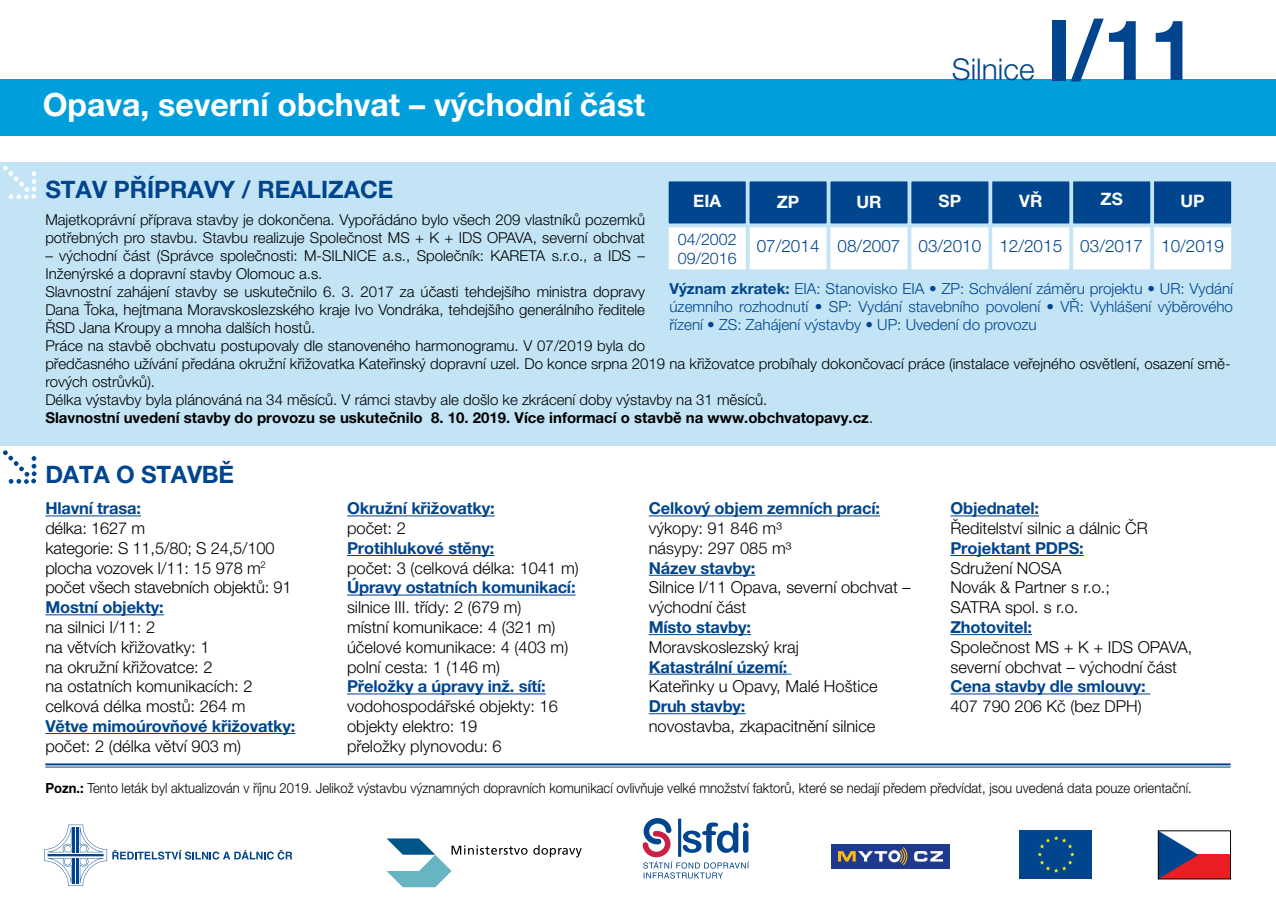
<style>
.page{position:relative;width:1276px;height:908px;background:#fff}
.page>*{position:absolute;margin:0;border:0;box-sizing:border-box;transform-origin:0 0}
.t1{font:700 84px "Helvetica Neue LT Pro";color:#00458d}
.t2{font:700 32px "Helvetica Neue LT Pro";color:#fff}
.t3{font:300 30px "Helvetica Neue LT Pro";color:#00458d}
.t4{font:700 24px "Helvetica Neue LT Pro";color:#00458d}
.t5{font:300 17.2px "Helvetica Neue LT Pro";color:#00458d}
.t6{font:700 17.2px "Helvetica Neue LT Pro";color:#fff}
.t7{font:300 16.4px/19.8px "Helvetica Neue LT Pro";color:#000}
.t8{font:700 16.4px "Helvetica Neue LT Pro";letter-spacing:-.01em;color:#00458d}
.t9{font:300 16px/19.2px "Helvetica Neue LT Pro";color:#00458d}
.t10{font:300 15.2px/18.2px "Helvetica Neue LT Pro";color:#00458d;text-align:justify}
.t11{font:300 15px/18px "Helvetica Neue LT Pro";color:#000}
.t12{font:300 14px "Helvetica Neue LT Pro";color:#000;scale:.93 1}
.s1{font-weight:700}
</style>
<div class="page">
<div style="left:0;top:162px;width:1276px;height:283px;background:#c2e4f5"></div>
<div style="left:1019px;top:830px;width:72px;height:48px;background:#00458d"></div>
<svg style="left:1037px;top:836px;width:37px;height:36px"></svg>
<div style="left:1158px;top:854px;width:72px;height:24px;background:#ed1d24"></div>
<svg style="left:1160px;top:832px;width:38px;height:44px"></svg>
<svg style="left:44px;top:824px;width:248px;height:61px"></svg>
<svg style="left:642px;top:818px;width:107px;height:60px"></svg>
<hr style="left:45px;top:763px;width:1185px;height:2px;background:#00458d">
<hr style="left:45px;top:766px;width:1185px;height:1px;background:#00458d">
<hr style="left:45px;top:515px;width:96px;height:1px;background:#00458d">
<hr style="left:45px;top:614px;width:119px;height:1px;background:#00458d">
<hr style="left:45px;top:732px;width:250px;height:1px;background:#00458d">
<hr style="left:347px;top:515px;width:148px;height:1px;background:#00458d">
<hr style="left:347px;top:555px;width:147px;height:1px;background:#00458d">
<hr style="left:347px;top:594px;width:228px;height:1px;background:#00458d">
<hr style="left:347px;top:693px;width:199px;height:1px;background:#00458d">
<hr style="left:649px;top:515px;width:231px;height:1px;background:#00458d">
<hr style="left:649px;top:574px;width:106px;height:1px;background:#00458d">
<hr style="left:649px;top:634px;width:102px;height:1px;background:#00458d">
<hr style="left:649px;top:673px;width:138px;height:1px;background:#00458d">
<hr style="left:649px;top:713px;width:96px;height:1px;background:#00458d">
<hr style="left:950px;top:515px;width:89px;height:1px;background:#00458d">
<hr style="left:950px;top:555px;width:133px;height:1px;background:#00458d">
<hr style="left:950px;top:634px;width:82px;height:1px;background:#00458d">
<hr style="left:950px;top:693px;width:200px;height:1px;background:#00458d">
<svg style="left:3px;top:165px;width:34px;height:34px"></svg>
<div style="left:1153px;top:180px;width:79px;height:44px;background:#00458d"></div>
<div style="left:1152px;top:179px;width:81px;height:46px;border:2px solid #c2e4f5"></div>
<div style="left:991px;top:180px;width:79px;height:44px;background:#00458d"></div>
<div style="left:990px;top:179px;width:81px;height:46px;border:2px solid #c2e4f5"></div>
<div style="left:829px;top:180px;width:79px;height:44px;background:#00458d"></div>
<div style="left:828px;top:179px;width:81px;height:46px;border:2px solid #c2e4f5"></div>
<div style="left:1072px;top:180px;width:79px;height:44px;background:#00458d"></div>
<div style="left:1071px;top:179px;width:81px;height:46px;border:2px solid #c2e4f5"></div>
<div style="left:910px;top:180px;width:79px;height:44px;background:#00458d"></div>
<div style="left:909px;top:179px;width:81px;height:46px;border:2px solid #c2e4f5"></div>
<div style="left:748px;top:180px;width:79px;height:44px;background:#00458d"></div>
<div style="left:747px;top:179px;width:81px;height:46px;border:2px solid #c2e4f5"></div>
<div style="left:668px;top:180px;width:78px;height:44px;background:#00458d"></div>
<div style="left:667px;top:179px;width:80px;height:46px;border:2px solid #c2e4f5"></div>
<div style="left:1153px;top:226px;width:79px;height:44px;background:#fff"></div>
<div style="left:1152px;top:225px;width:81px;height:46px;border:2px solid #c2e4f5"></div>
<div style="left:991px;top:226px;width:79px;height:44px;background:#fff"></div>
<div style="left:990px;top:225px;width:81px;height:46px;border:2px solid #c2e4f5"></div>
<div style="left:829px;top:226px;width:79px;height:44px;background:#fff"></div>
<div style="left:828px;top:225px;width:81px;height:46px;border:2px solid #c2e4f5"></div>
<div style="left:1072px;top:226px;width:79px;height:44px;background:#fff"></div>
<div style="left:1071px;top:225px;width:81px;height:46px;border:2px solid #c2e4f5"></div>
<div style="left:910px;top:226px;width:79px;height:44px;background:#fff"></div>
<div style="left:909px;top:225px;width:81px;height:46px;border:2px solid #c2e4f5"></div>
<div style="left:748px;top:226px;width:79px;height:44px;background:#fff"></div>
<div style="left:747px;top:225px;width:81px;height:46px;border:2px solid #c2e4f5"></div>
<div style="left:668px;top:226px;width:79px;height:44px;background:#fff"></div>
<div style="left:667px;top:225px;width:81px;height:46px;border:2px solid #c2e4f5"></div>
<svg style="left:3px;top:450px;width:34px;height:33px"></svg>
<svg style="left:386px;top:838px;width:141px;height:48px"></svg>
<svg style="left:533px;top:845px;width:49px;height:12px"></svg>
<div style="left:831px;top:843px;width:119px;height:24px;background:#1e398d"></div>
<svg style="left:838px;top:847px;width:69px;height:18px"></svg>
<svg style="left:914px;top:851px;width:29px;height:10px"></svg>
<div style="left:0;top:79px;width:1276px;height:57px;background:#009fdb"></div>
<h2 class="t2" style="left:43px;top:85px;width:604px">Opava, severní obchvat – východní část</h2>
<h3 class="t3" style="left:951px;top:51px;width:84px">Silnice</h3>
<h1 class="t1" style="left:1046px;top:-2px;width:151px">I/11</h1>
<h3 class="t4" style="left:45px;top:175px;width:350px">STAV PŘÍPRAVY / REALIZACE</h3>
<p class="t6" style="left:693px;top:190px;width:29px">EIA</p>
<p class="t6" style="left:777px;top:191px;width:24px">ZP</p>
<p class="t6" style="left:856px;top:191px;width:27px">UR</p>
<p class="t6" style="left:938px;top:190px;width:24px">SP</p>
<p class="t6" style="left:1019px;top:190px;width:25px">VŘ</p>
<p class="t6" style="left:1100px;top:188px;width:24px">ZS</p>
<p class="t6" style="left:1180px;top:190px;width:26px">UP</p>
<p class="t5" style="left:756px;top:235px;width:469px">07/2014 08/2007 03/2010 12/2015 03/2017 10/2019</p>
<p class="t11" style="left:45px;top:210px;width:601px">Majetkoprávní příprava stavby je dokončena. Vypořádáno bylo všech 209 vlastníků pozemků potřebných pro stavbu. Stavbu realizuje Společnost MS + K + IDS OPAVA, severní obchvat</p>
<p class="t11" style="left:45px;top:246px;width:1186px">– východní část (Správce společnosti: M-SILNICE a.s., Společník: KARETA s.r.o., a IDS –<br>Inženýrské a dopravní stavby Olomouc a.s.<br>Slavnostní zahájení stavby se uskutečnilo 6. 3. 2017 za účasti tehdejšího ministra dopravy<br>Dana Ťoka, hejtmana Moravskoslezského kraje Ivo Vondráka, tehdejšího generálního ředitele<br>ŘSD Jana Kroupy a mnoha dalších hostů.<br>Práce na stavbě obchvatu postupovaly dle stanoveného harmonogramu. V 07/2019 byla do<br>předčasného užívání předána okružní křižovatka Kateřinský dopravní uzel. Do konce srpna 2019 na křižovatce probíhaly dokončovací práce (instalace veřejného osvětlení, osazení smě&shy;rových ostrůvků).<br>Délka výstavby byla plánováná na 34 měsíců. V rámci stavby ale došlo ke zkrácení doby výstavby na 31 měsíců.<br><span class="s1">Slavnostní uvedení stavby do provozu se uskutečnilo 8. 10. 2019. Více informací o stavbě na www.obchvatopavy.cz</span>.</p>
<p class="t9" style="left:678px;top:229px;width:60px">04/2002<br>09/2016</p>
<p class="t10" style="left:669px;top:279px;width:565px"><span class="s1">Význam zkratek:</span> EIA: Stanovisko EIA • ZP: Schválení záměru projektu • UR: Vydání územního rozhodnutí • SP: Vydání stavebního povolení • VŘ: Vyhlášení výběrového řízení • ZS: Zahájení výstavby • UP: Uvedení do provozu</p>
<h3 class="t4" style="left:45px;top:459px;width:190px">DATA O STAVBĚ</h3>
<p class="t8" style="left:45px;top:498px;width:97px">Hlavní trasa:</p>
<p class="t7" style="left:45px;top:517px;width:248px">délka: 1627 m<br>kategorie: S 11,5/80; S 24,5/100 plocha vozovek I/11: 15 978 m<sup>2 </sup>počet všech stavebních objektů: 91</p>
<p class="t8" style="left:45px;top:597px;width:120px">Mostní objekty:</p>
<p class="t7" style="left:45px;top:616px;width:209px">na silnici I/11: 2<br>na větvích křižovatky: 1<br>na okružní křižovatce: 2<br>na ostatních komunikacích: 2 celková délka mostů: 264 m</p>
<p class="t8" style="left:45px;top:715px;width:251px">Větve mimoúrovňové křižovatky:</p>
<p class="t7" style="left:45px;top:735px;width:197px">počet: 2 (délka větví 903 m)</p>
<p class="t8" style="left:347px;top:498px;width:149px">Okružní křižovatky:</p>
<p class="t7" style="left:347px;top:517px;width:60px">počet: 2</p>
<p class="t8" style="left:347px;top:537px;width:149px">Protihlukové stěny:</p>
<p class="t7" style="left:347px;top:557px;width:233px">počet: 3 (celková délka: 1041 m)</p>
<p class="t8" style="left:347px;top:577px;width:230px">Úpravy ostatních komunikací:</p>
<p class="t7" style="left:347px;top:597px;width:223px">silnice III. třídy: 2 (679 m)<br>místní komunikace: 4 (321 m) účelové komunikace: 4 (403 m) polní cesta: 1 (146 m)</p>
<p class="t8" style="left:347px;top:676px;width:200px">Přeložky a úpravy inž. sítí:</p>
<p class="t7" style="left:347px;top:695px;width:212px">vodohospodářské objekty: 16 objekty elektro: 19<br>přeložky plynovodu: 6</p>
<p class="t8" style="left:649px;top:498px;width:233px">Celkový objem zemních prací:</p>
<p class="t7" style="left:649px;top:517px;width:144px">výkopy: 91 846 m³ násypy: 297 085 m³</p>
<p class="t8" style="left:649px;top:557px;width:108px">Název stavby:</p>
<p class="t7" style="left:649px;top:577px;width:264px">Silnice I/11 Opava, severní obchvat – východní část</p>
<p class="t8" style="left:649px;top:616px;width:104px">Místo stavby:</p>
<p class="t7" style="left:649px;top:636px;width:152px">Moravskoslezský kraj</p>
<p class="t8" style="left:649px;top:656px;width:140px">Katastrální území:</p>
<p class="t7" style="left:649px;top:676px;width:230px">Kateřinky u Opavy, Malé Hoštice</p>
<p class="t8" style="left:649px;top:695px;width:98px">Druh stavby:</p>
<p class="t7" style="left:649px;top:715px;width:228px">novostavba, zkapacitnění silnice</p>
<p class="t8" style="left:950px;top:498px;width:90px">Objednatel:</p>
<p class="t7" style="left:950px;top:517px;width:199px">Ředitelství silnic a dálnic ČR</p>
<p class="t8" style="left:950px;top:537px;width:135px">Projektant PDPS:</p>
<p class="t7" style="left:950px;top:557px;width:161px">Sdružení NOSA<br>Novák &amp; Partner s r.o.;<br>SATRA spol. s r.o.</p>
<p class="t8" style="left:950px;top:616px;width:83px">Zhotovitel:</p>
<p class="t7" style="left:950px;top:636px;width:243px">Společnost MS + K + IDS OPAVA, severní obchvat – východní část</p>
<p class="t8" style="left:950px;top:676px;width:197px">Cena stavby dle smlouvy:</p>
<p class="t7" style="left:950px;top:695px;width:193px">407 790 206 Kč (bez DPH)</p>
<p class="t12" style="left:45px;top:779px;width:1234px"><span class="s1">Pozn.:</span> Tento leták byl aktualizován v říjnu 2019. Jelikož výstavbu významných dopravních komunikací ovlivňuje velké množství faktorů, které se nedají předem předvídat, jsou uvedená data pouze orientační.</p>
</div>
